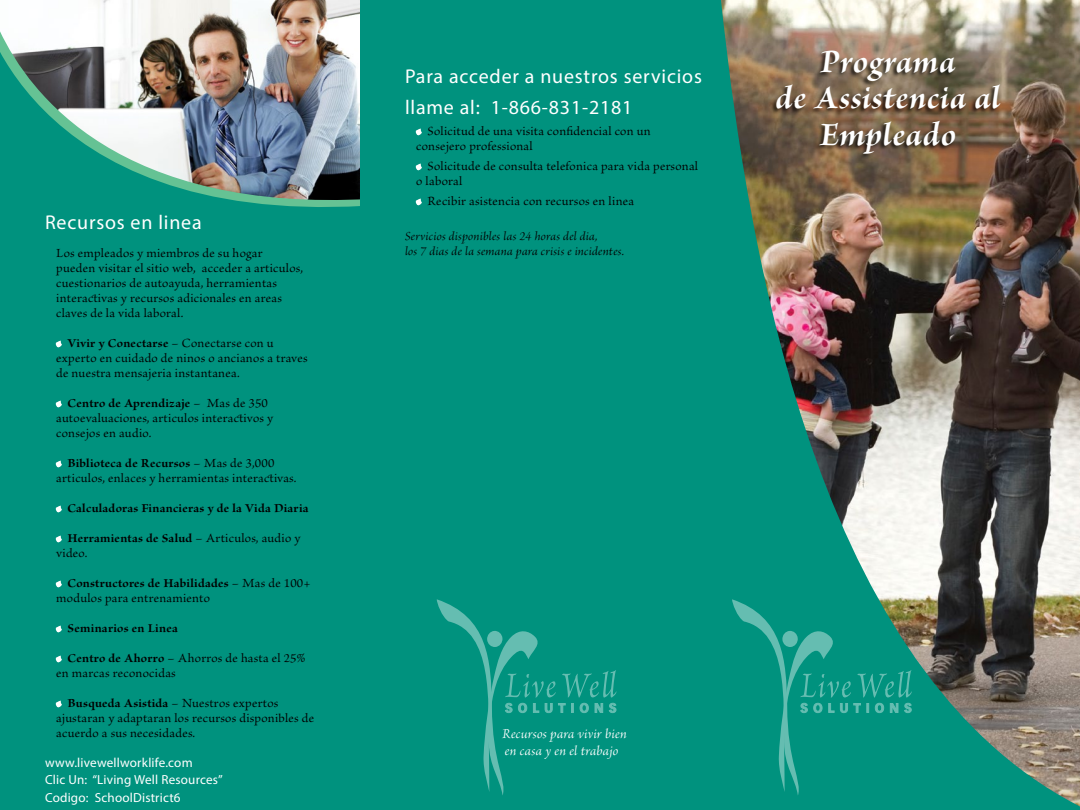
<style>
.page{position:relative;width:1080px;height:810px;background:#fff}
.page>*{position:absolute;margin:0;border:0;box-sizing:border-box;transform-origin:0 0}
.t1{font:35px/36.5px "Brioso Pro Bold It Subh";letter-spacing:.02em;color:#fff;text-align:center}
.t2{font:20px/31.5px "Myriad Pro";letter-spacing:.04em;color:#fff}
.t3{font:14.38px/17.5px "Brioso Pro It Subh";letter-spacing:.02em;color:#fff}
.t4{font:13.12px/15px "Brioso Pro";letter-spacing:.02em;color:#000}
.t5{font:13.12px "Brioso Pro Bold Subh";letter-spacing:.02em;color:#000}
.t6{font:13.12px/15px "Brioso Pro It Subh";letter-spacing:.02em;color:#000}
.t7{font:13.12px/17.5px "Myriad Pro";letter-spacing:.015em;color:#fff}
.s1{color:#fff}
.s2{font-family:"Brioso Pro"}
.s3{font-family:"Brioso Pro Bold Subh";color:#fff}
.s4{font-family:"Brioso Pro Bold Subh"}
</style>
<div class="page">
<img style="left:0;top:0;width:1080px;height:810px">
<div style="left:0;top:218px;width:360px;height:7px;background:#00927e"></div>
<svg style="left:0;top:201px;width:360px;height:17px;background:#09967f"></svg>
<img style="left:0;top:0;width:360px;height:201px">
<div style="left:360px;top:0;width:361px;height:810px;background:#00927e"></div>
<svg style="left:437px;top:599px;width:179px;height:196px"></svg>
<svg style="left:732px;top:599px;width:180px;height:197px;background:#0d9682"></svg>
<div style="left:770px;top:50px;width:230px;height:110px;background:#000;opacity:.75"></div>
<h2 class="t2" style="left:45px;top:206px;width:158px">Recursos en linea</h2>
<p class="t4" style="left:56px;top:246px;width:248px">Los empleados y miembros de su hogar pueden visitar el sitio web, acceder a articulos, cuestionarios de autoayuda, herramientas interactivas y recursos adicionales en areas claves de la vida laboral.</p>
<p class="t5" style="left:56px;top:336px;width:219px"><span class="s1">•</span> Vivir y Conectarse <span class="s2">– Conectarse con u</span></p>
<p class="t4" style="left:56px;top:351px;width:253px">experto en cuidado de ninos o ancianos a traves de nuestra mensajeria instantanea.</p>
<p class="t5" style="left:56px;top:396px;width:213px"><span class="s1">•</span> Centro de Aprendizaje <span class="s2">– Mas de 350</span></p>
<p class="t4" style="left:56px;top:411px;width:219px">autoevaluaciones, articulos interactivos y consejos en audio.</p>
<p class="t5" style="left:56px;top:456px;width:220px"><span class="s1">•</span> Biblioteca de Recursos <span class="s2">– Mas de 3,000</span></p>
<p class="t4" style="left:56px;top:471px;width:242px">articulos, enlaces y herramientas interactivas.</p>
<p class="t5" style="left:56px;top:501px;width:254px"><span class="s1">•</span> Calculadoras Financieras y de la Vida Diaria</p>
<p class="t5" style="left:56px;top:531px;width:246px"><span class="s1">•</span> Herramientas de Salud <span class="s2">– Articulos, audio y</span></p>
<p class="t4" style="left:56px;top:546px;width:33px">video.</p>
<p class="t5" style="left:56px;top:576px;width:256px"><span class="s1">•</span> Constructores de Habilidades <span class="s2">– Mas de 100+</span></p>
<p class="t4" style="left:56px;top:591px;width:155px">modulos para entrenamiento</p>
<p class="t5" style="left:56px;top:621px;width:123px"><span class="s1">•</span> Seminarios en Linea</p>
<p class="t4" style="left:56px;top:651px;width:251px"><span class="s3">•</span> <span class="s4">Centro de Ahorro</span> – Ahorros de hasta el 25% en marcas reconocidas</p>
<p class="t4" style="left:56px;top:696px;width:259px"><span class="s3">•</span> <span class="s4">Busqueda Asistida</span> – Nuestros expertos ajustaran y adaptaran los recursos disponibles de acuerdo a sus necesidades.</p>
<p class="t7" style="left:45px;top:753px;width:179px">www.livewellworklife.com<br>Clic Un: “Living Well Resources”<br>Codigo: SchoolDistrict6</p>
<h2 class="t2" style="left:405px;top:60px;width:298px">Para acceder a nuestros servicios llame al: 1-866-831-2181</h2>
<p class="t4" style="left:416px;top:124px;width:236px"><span class="s3">•</span> Solicitud de una visita confidencial con un consejero professional</p>
<p class="t4" style="left:416px;top:159px;width:283px"><span class="s3">•</span> Solicitude de consulta telefonica para vida personal o laboral</p>
<p class="t4" style="left:416px;top:194px;width:220px"><span class="s3">•</span> Recibir asistencia con recursos en linea</p>
<p class="t6" style="left:405px;top:228px;width:221px">Servicios disponibles las 24 horas del dia,<br>los 7 dias de la semana para crisis e incidentes.</p>
<h1 class="t1" style="left:776px;top:42px;width:226px">Programa<br>de Assistencia al<br>Empleado</h1>
<p class="t3" style="left:503px;top:724px;width:126px">Recursos para vivir bien en casa y en el trabajo</p>
</div>
